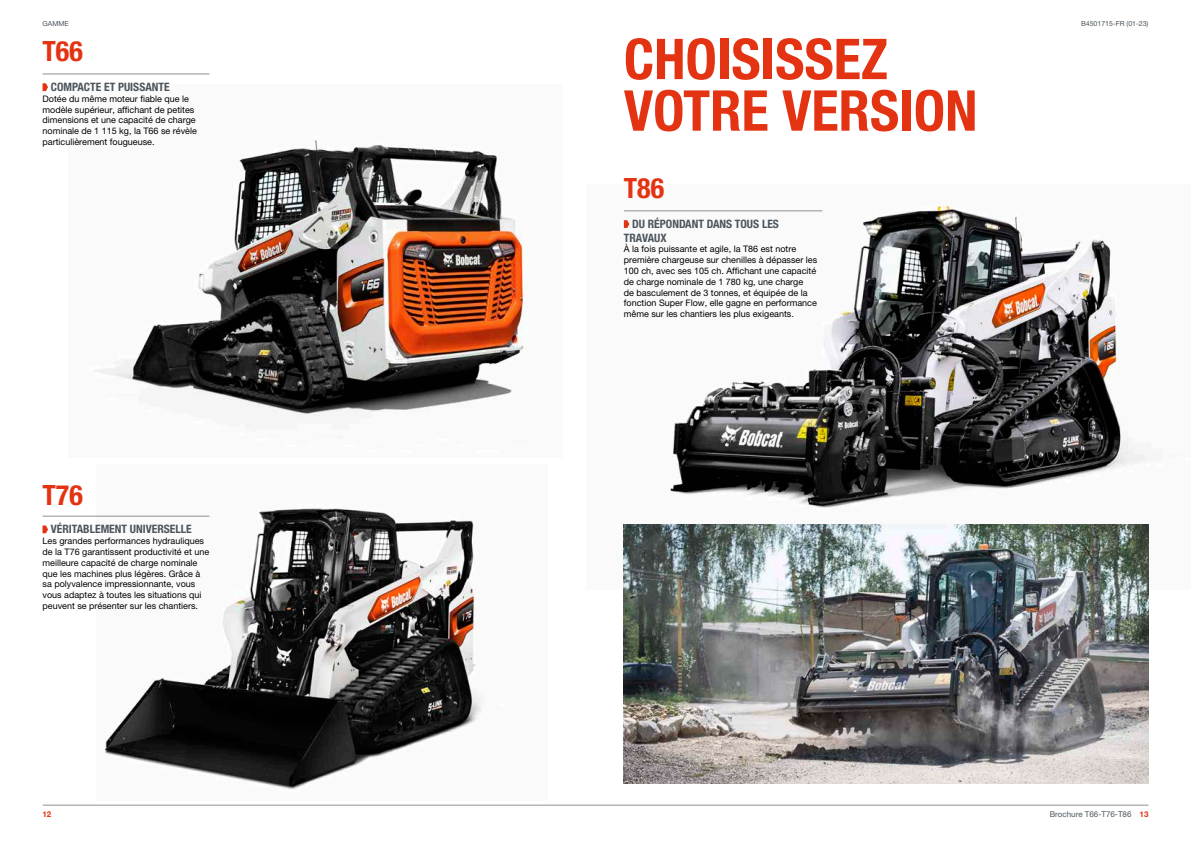
<style>
.page{position:relative;width:1191px;height:842px;background:#fff}
.page>*{position:absolute;margin:0;border:0;box-sizing:border-box;transform-origin:0 0}
.t1{font:700 condensed 56.4px/51.6px "Helvetica Neue LT Pro";color:#e43312}
.t2{font:700 condensed 28px "Helvetica Neue LT Pro";color:#e43312}
.t3{font:700 condensed 11.6px/13.6px "Helvetica Neue LT Pro";color:#4c555c}
.t4{font:9px/10.8px "Helvetica Neue LT Pro";color:#000}
.t5{font:8px "Helvetica Neue LT Pro";color:#4c555c}
.t6{font:700 8px "Helvetica Neue LT Pro";color:#e43312}
.t7{font:7px "Helvetica Neue LT Pro";color:#4c555c}
.s1{font-weight:700;color:#e43312}
</style>
<div class="page">
<img style="left:93px;top:140px;width:435px;height:278px">
<img style="left:623px;top:205px;width:526px;height:384px">
<hr style="left:43px;top:805px;width:1105px;height:1px;background:#8b9296">
<img style="left:624px;top:524px;width:524px;height:259px">
<img style="left:96px;top:508px;width:386px;height:282px">
<hr style="left:43px;top:74px;width:166px;height:1px;background:#8b9296">
<svg style="left:43px;top:83px;width:5px;height:8px"></svg>
<hr style="left:624px;top:211px;width:198px;height:1px;background:#8b9296">
<svg style="left:624px;top:220px;width:5px;height:8px"></svg>
<hr style="left:43px;top:516px;width:166px;height:1px;background:#8b9296">
<svg style="left:43px;top:525px;width:5px;height:8px"></svg>
<p class="t7" style="left:43px;top:19px;width:28px">GAMME</p>
<h2 class="t2" style="left:43px;top:34px;width:42px">T66</h2>
<p class="t3" style="left:51px;top:80px;width:120px">COMPACTE ET PUISSANTE</p>
<p class="t4" style="left:43px;top:93px;width:156px">Dotée du même moteur fiable que le modèle supérieur, affichant de petites dimensions et une capacité de charge nominale de 1 115 kg, la T66 se révèle particulièrement fougueuse.</p>
<h2 class="t2" style="left:43px;top:478px;width:42px">T76</h2>
<p class="t3" style="left:51px;top:522px;width:142px">VÉRITABLEMENT UNIVERSELLE</p>
<p class="t4" style="left:43px;top:535px;width:168px">Les grandes performances hydrauliques de la T76 garantissent productivité et une meilleure capacité de charge nominale que les machines plus légères. Grâce à sa polyvalence impressionnante, vous vous adaptez à toutes les situations qui peuvent se présenter sur les chantiers.</p>
<h1 class="t1" style="left:624px;top:33px;width:355px">CHOISISSEZ<br>VOTRE VERSION</h1>
<h2 class="t2" style="left:624px;top:171px;width:42px">T86</h2>
<p class="t3" style="left:624px;top:217px;width:157px;text-indent:8px">DU RÉPONDANT DANS TOUS LES<br>TRAVAUX</p>
<p class="t4" style="left:624px;top:244px;width:195px">À la fois puissante et agile, la T86 est notre première chargeuse sur chenilles à dépasser les 100 ch, avec ses 105 ch. Affichant une capacité de charge nominale de 1 780 kg, une charge<br>de basculement de 3 tonnes, et équipée de la fonction Super Flow, elle gagne en performance même sur les chantiers les plus exigeants.</p>
<p class="t7" style="left:1081px;top:19px;width:69px">B4501715-FR (01-23)</p>
<p class="t6" style="left:43px;top:809px;width:10px">12</p>
<p class="t5" style="left:1049px;top:810px;width:100px">Brochure T66-T76-T86 <span class="s1">13</span></p>
</div>
